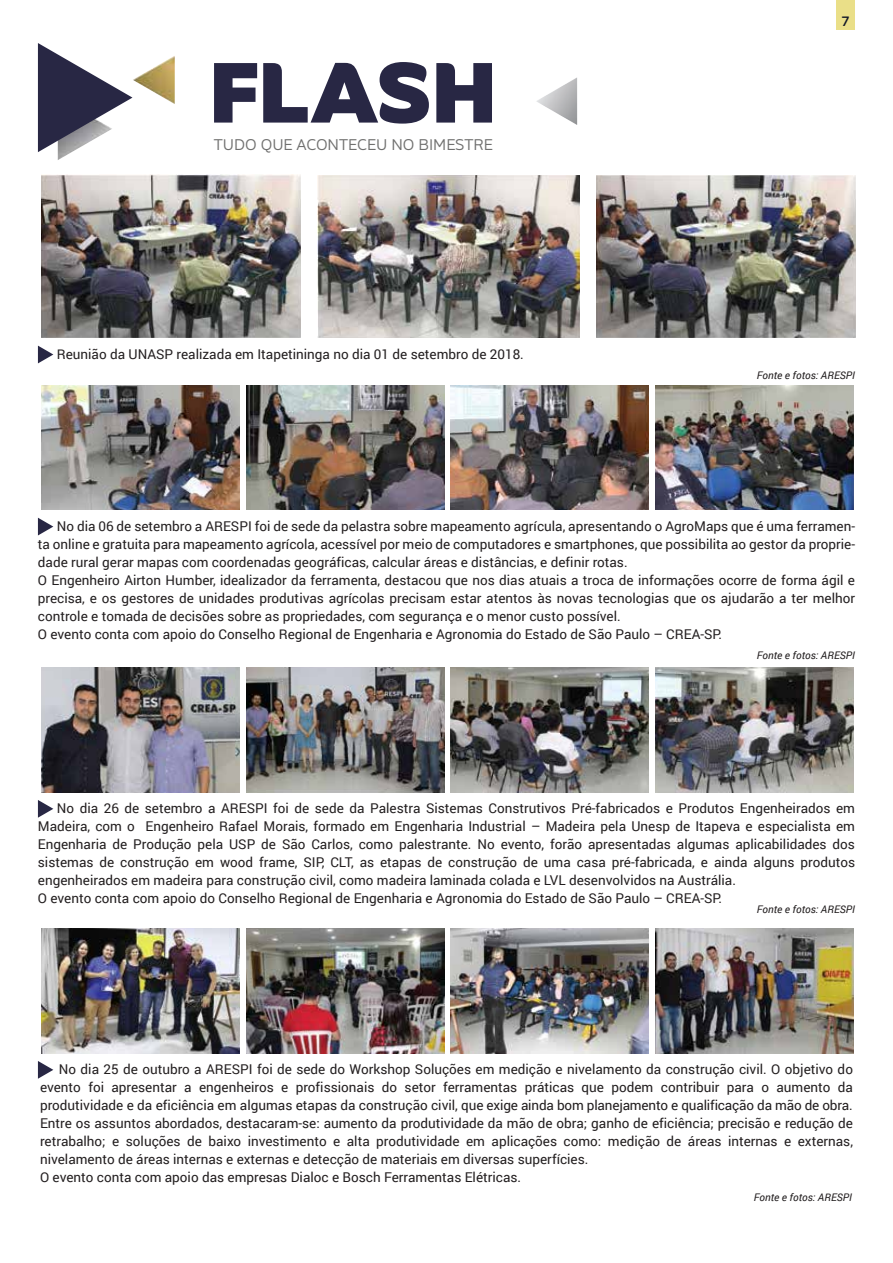
<style>
.page{position:relative;width:893px;height:1263px;background:#fff}
.page>*{position:absolute;margin:0;border:0;box-sizing:border-box;transform-origin:0 0}
.t1{font:84.75px "Amino Alt Regular 3";color:#282744}
.t2{font:15.45px "Amino Alt Regular 2";color:#70706f}
.t3{font:13.5px/18px "Roboto";color:#231f20}
.t4{font:13.5px "Amino Alt Regular 5";color:#111728}
.t5{font:italic 10.5px "Roboto";color:#231f20}
</style>
<div class="page">
<div style="left:836px;top:0;width:19px;height:29px;background:#eadf88"></div>
<img style="left:536px;top:77px;width:41px;height:48px">
<img style="left:58px;top:56px;width:117px;height:104px">
<svg style="left:38px;top:43px;width:94px;height:109px"></svg>
<svg style="left:38px;top:346px;width:15px;height:17px"></svg>
<img style="left:42px;top:175px;width:259px;height:163px">
<img style="left:318px;top:175px;width:261px;height:163px">
<img style="left:596px;top:175px;width:259px;height:163px">
<svg style="left:38px;top:518px;width:15px;height:17px"></svg>
<img style="left:42px;top:385px;width:198px;height:125px">
<img style="left:246px;top:385px;width:198px;height:125px">
<img style="left:451px;top:385px;width:198px;height:125px">
<img style="left:655px;top:385px;width:198px;height:125px">
<svg style="left:38px;top:800px;width:15px;height:18px"></svg>
<img style="left:42px;top:668px;width:198px;height:124px">
<img style="left:246px;top:668px;width:198px;height:124px">
<img style="left:451px;top:668px;width:198px;height:124px">
<img style="left:655px;top:668px;width:198px;height:124px">
<svg style="left:38px;top:1061px;width:15px;height:18px"></svg>
<img style="left:42px;top:929px;width:198px;height:124px">
<img style="left:246px;top:929px;width:198px;height:124px">
<img style="left:451px;top:929px;width:198px;height:124px">
<img style="left:655px;top:929px;width:198px;height:124px">
<h1 class="t1" style="left:209px;top:39px;width:289px">FLASH</h1>
<p class="t2" style="left:214px;top:136px;width:280px">TUDO QUE ACONTECEU NO BIMESTRE</p>
<p class="t3" style="left:57px;top:344px;width:469px">Reunião da UNASP realizada em Itapetininga no dia 01 de setembro de 2018.</p>
<p class="t4" style="left:841px;top:13px;width:10px">7</p>
<p class="t5" style="left:757px;top:368px;width:100px">Fonte e fotos: ARESPI</p>
<p class="t3" style="left:38px;top:516px;width:819px;text-indent:19px">No dia 06 de setembro a ARESPI foi de sede da pelastra sobre mapeamento agrícula, apresentando o AgroMaps que é uma ferramen&shy;ta online e gratuita para mapeamento agrícola, acessível por meio de computadores e smartphones, que possibilita ao gestor da proprie&shy;dade rural gerar mapas com coordenadas geográficas, calcular áreas e distâncias, e definir rotas.<br>O Engenheiro Airton Humber, idealizador da ferramenta, destacou que nos dias atuais a troca de informações ocorre de forma ágil e precisa, e os gestores de unidades produtivas agrícolas precisam estar atentos às novas tecnologias que os ajudarão a ter melhor controle e tomada de decisões sobre as propriedades, com segurança e o menor custo possível.<br>O evento conta com apoio do Conselho Regional de Engenharia e Agronomia do Estado de São Paulo – CREA-SP.</p>
<p class="t5" style="left:757px;top:648px;width:100px">Fonte e fotos: ARESPI</p>
<p class="t3" style="left:38px;top:798px;width:819px;text-indent:19px">No dia 26 de setembro a ARESPI foi de sede da Palestra Sistemas Construtivos Pré-fabricados e Produtos Engenheirados em Madeira, com o Engenheiro Rafael Morais, formado em Engenharia Industrial – Madeira pela Unesp de Itapeva e especialista em Engenharia de Produção pela USP de São Carlos, como palestrante. No evento, forão apresentadas algumas aplicabilidades dos sistemas de construção em wood frame, SIP, CLT, as etapas de construção de uma casa pré-fabricada, e ainda alguns produtos engenheirados em madeira para construção civil, como madeira laminada colada e LVL desenvolvidos na Austrália.<br>O evento conta com apoio do Conselho Regional de Engenharia e Agronomia do Estado de São Paulo – CREA-SP.</p>
<p class="t5" style="left:757px;top:901px;width:100px">Fonte e fotos: ARESPI</p>
<p class="t3" style="left:40px;top:1059px;width:814px;text-indent:19px">No dia 25 de outubro a ARESPI foi de sede do Workshop Soluções em medição e nivelamento da construção civil. O objetivo do evento foi apresentar a engenheiros e profissionais do setor ferramentas práticas que podem contribuir para o aumento da produtividade e da eficiência em algumas etapas da construção civil, que exige ainda bom planejamento e qualificação da mão de obra.<br>Entre os assuntos abordados, destacaram-se: aumento da produtividade da mão de obra; ganho de eficiência; precisão e redução de retrabalho; e soluções de baixo investimento e alta produtividade em aplicações como: medição de áreas internas e externas, nivelamento de áreas internas e externas e detecção de materiais em diversas superfícies.<br>O evento conta com apoio das empresas Dialoc e Bosch Ferramentas Elétricas.</p>
<p class="t5" style="left:754px;top:1189px;width:100px">Fonte e fotos: ARESPI</p>
</div>
